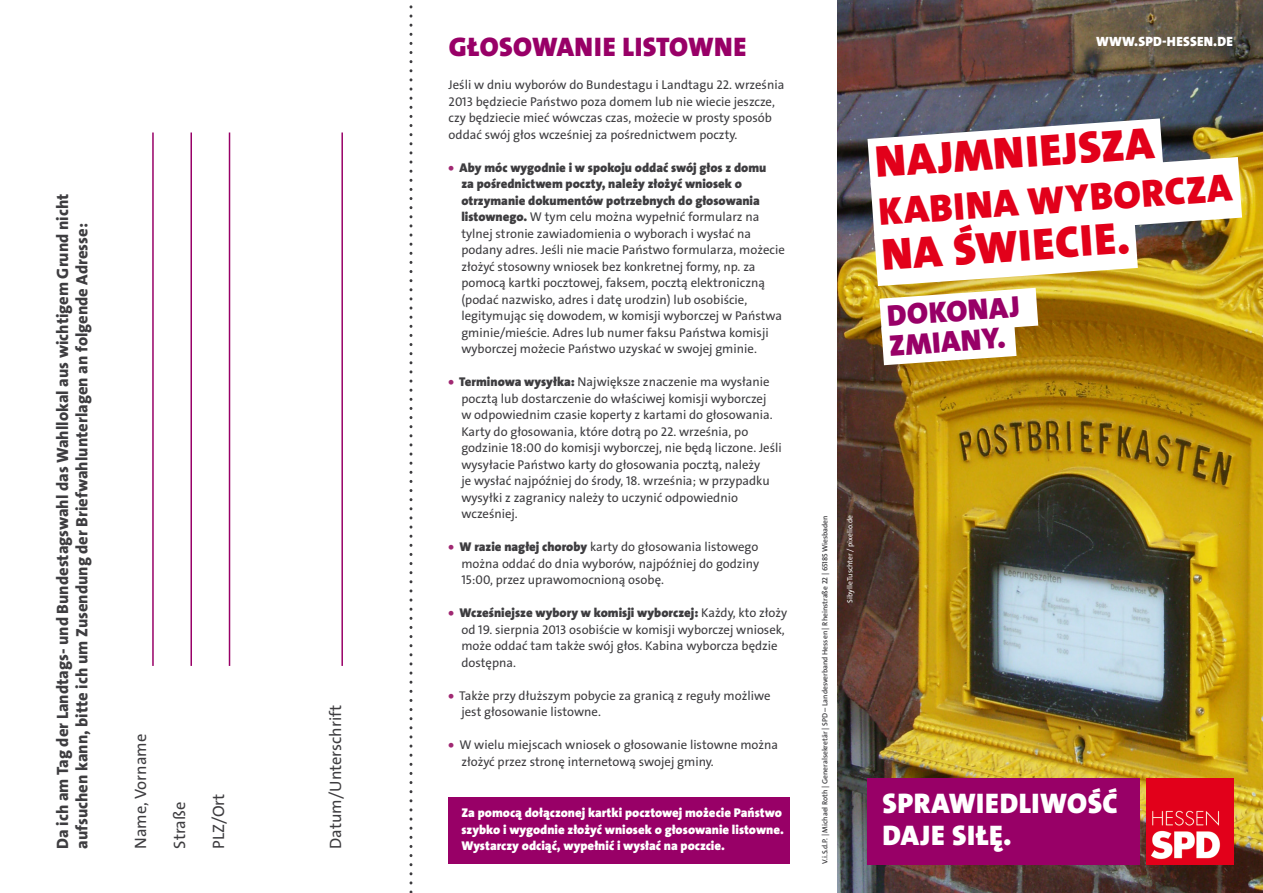
<style>
.page{position:relative;width:1263px;height:893px;background:#fff}
.page>*{position:absolute;margin:0;border:0;box-sizing:border-box;transform-origin:0 0}
.t1{font:900 45px "SPD The Sans";color:#e2001a}
.t2{font:900 39px "SPD The Sans";color:#e2001a}
.t3{font:900 30px/30px "SPD The Sans";color:#980067}
.t4{font:900 28.5px/31.5px "SPD The Sans";letter-spacing:.02em;color:#fff}
.t5{font:900 27px "SPD The Sans";letter-spacing:.02em;color:#980067}
.t6{font:800 16.5px/19.5px "SPD The Sans";color:#3e3d40}
.t7{font:16.5px "SPD The Sans";color:#3e3d40}
.t8{font:900 13.5px "SPD The Sans";letter-spacing:.02em;color:#fff}
.t9{font:12.75px/16.5px "SPD The Sans";color:#3e3d40}
.t10{font:900 12.75px/16.5px "SPD The Sans";color:#fff}
.t11{font:600 7.5px "SPD The Sans";color:#3e3d40}
.t12{font:7.5px "SPD The Sans";color:#fff}
.s1{font-weight:900;color:#a02872}
.s2{font-weight:900}
</style>
<div class="page">
<img style="left:838px;top:0;width:425px;height:893px">
<img style="left:1147px;top:778px;width:86px;height:87px">
<div style="left:867px;top:778px;width:273px;height:87px;background:#980067"></div>
<svg style="left:867px;top:118px;width:375px;height:247px"></svg>
<div style="left:449px;top:797px;width:341px;height:67px;background:#980067"></div>
<svg style="left:409px;top:5px;width:3px;height:888px"></svg>
<hr style="left:190px;top:132px;width:2px;height:534px;background:#980067">
<hr style="left:229px;top:132px;width:1px;height:534px;background:#980067">
<hr style="left:341px;top:132px;width:2px;height:534px;background:#980067">
<hr style="left:152px;top:132px;width:2px;height:534px;background:#980067">
<p class="t6" style="left:53px;top:849px;width:656px;rotate:-90deg">Da ich am Tag der Landtags- und Bundestagswahl das Wahllokal aus wichtigem Grund nicht aufsuchen kann, bitte ich um Zusendung der Briefwahlunterlagen an folgende Adresse:</p>
<p class="t7" style="left:130px;top:849px;width:117px;rotate:-90deg">Name, Vorname</p>
<p class="t7" style="left:169px;top:849px;width:48px;rotate:-90deg">Straße</p>
<p class="t7" style="left:208px;top:849px;width:57px;rotate:-90deg">PLZ/Ort</p>
<p class="t7" style="left:325px;top:849px;width:145px;rotate:-90deg">Datum/Unterschrift</p>
<h3 class="t5" style="left:449px;top:30px;width:299px">Głosowanie listowne</h3>
<p class="t9" style="left:449px;top:77px;width:337px">Jeśli w dniu wyborów do Bundestagu i Landtagu 22. września 2013 będziecie Państwo poza domem lub nie wiecie jeszcze, czy będziecie mieć wówczas czas, możecie w prosty sposób oddać swój głos wcześniej za pośrednictwem poczty.</p>
<p class="t9" style="left:461px;top:159px;width:325px;text-indent:-13px"><span class="s1">•</span> <span class="s2">Aby móc wygodnie i w spokoju oddać swój głos z domu<br>za pośrednictwem poczty, należy złożyć wniosek o otrzymanie dokumentów potrzebnych do głosowania listownego.</span> W tym celu można wypełnić formularz na tylnej stronie zawiadomienia o wyborach i wysłać na podany adres. Jeśli nie macie Państwo formularza, możecie złożyć stosowny wniosek bez konkretnej formy, np. za pomocą kartki pocztowej, faksem, pocztą elektroniczną (podać nazwisko, adres i datę urodzin) lub osobiście, legitymując się dowodem, w komisji wyborczej w Państwa gminie/mieście. Adres lub numer faksu Państwa komisji wyborczej możecie Państwo uzyskać w swojej gminie.</p>
<p class="t9" style="left:461px;top:374px;width:322px;text-indent:-13px"><span class="s1">•</span> <span class="s2">Terminowa wysyłka:</span> Największe znaczenie ma wysłanie pocztą lub dostarczenie do właściwej komisji wyborczej<br>w odpowiednim czasie koperty z kartami do głosowania.<br>Karty do głosowania, które dotrą po 22. września, po godzinie 18:00 do komisji wyborczej, nie będą liczone. Jeśli wysyłacie Państwo karty do głosowania pocztą, należy<br>je wysłać najpóźniej do środy, 18. września; w przypadku wysyłki z zagranicy należy to uczynić odpowiednio wcześniej.</p>
<p class="t9" style="left:461px;top:539px;width:299px;text-align:justify;text-indent:-13px"><span class="s1">•</span> <span class="s2">W razie nagłej choroby</span> karty do głosowania listowego można oddać do dnia wyborów, najpóźniej do godziny 15:00, przez uprawomocnioną osobę.</p>
<p class="t9" style="left:461px;top:605px;width:327px;text-indent:-13px"><span class="s1">•</span> <span class="s2">Wcześniejsze wybory w komisji wyborczej:</span> Każdy, kto złoży od 19. sierpnia 2013 osobiście w komisji wyborczej wniosek, może oddać tam także swój głos. Kabina wyborcza będzie dostępna.</p>
<p class="t9" style="left:461px;top:687px;width:311px;text-indent:-13px"><span class="s1">•</span> Także przy dłuższym pobycie za granicą z reguły możliwe jest głosowanie listowne.</p>
<p class="t9" style="left:461px;top:737px;width:318px;text-indent:-13px"><span class="s1">•</span> W wielu miejscach wniosek o głosowanie listowne można złożyć przez stronę internetową swojej gminy.</p>
<p class="t10" style="left:461px;top:805px;width:324px">Za pomocą dołączonej kartki pocztowej możecie Państwo szybko i wygodnie złożyć wniosek o głosowanie listowne.<br>Wystarczy odciąć, wypełnić i wysłać na poczcie.</p>
<p class="t8" style="left:1096px;top:33px;width:138px">www.spd-hessen.de</p>
<h1 class="t1" style="left:873px;top:133px;width:281px;rotate:-4deg">Najmniejsza</h1>
<h2 class="t2" style="left:877px;top:187px;width:356px;rotate:-4deg">kabina wyborcza</h2>
<h1 class="t1" style="left:879px;top:226px;width:250px;rotate:-4deg">na świecie.</h1>
<h3 class="t3" style="left:886px;top:301px;width:135px;rotate:-4deg">Dokonaj zmiany.</h3>
<p class="t11" style="left:820px;top:864px;width:350px;rotate:-90deg">V.i.S.d.P. | Michael Roth | Generalsekretär | SPD – Landesverband Hessen | Rheinstraße 22 | 65185 Wiesbaden</p>
<p class="t12" style="left:845px;top:602px;width:89px;rotate:-90deg">SibylleTuschter / pixelio.de</p>
<h3 class="t4" style="left:883px;top:788px;width:237px">Sprawiedliwość daje siłę.</h3>
</div>
